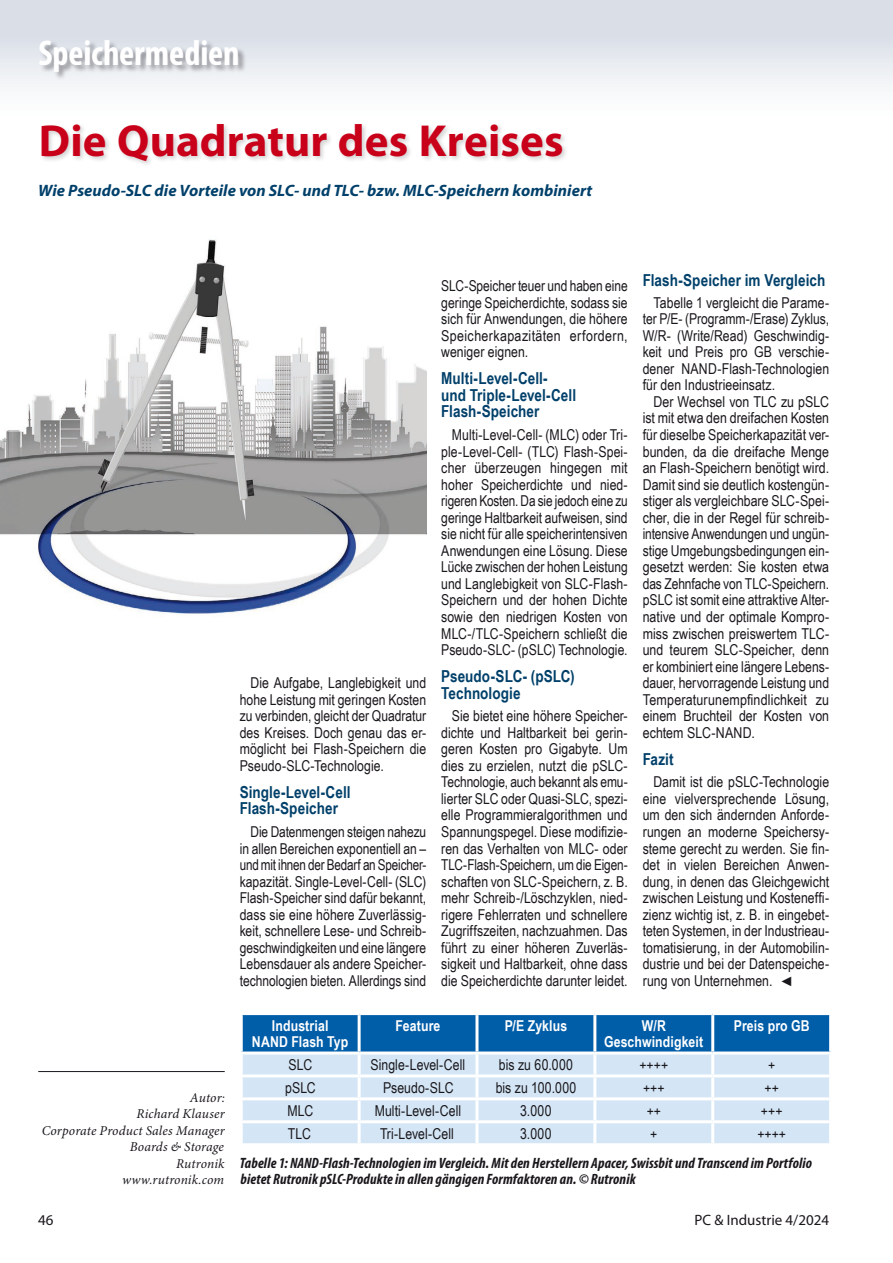
<style>
.page{position:relative;width:893px;height:1263px;background:#fff}
.page>*{position:absolute;margin:0;border:0;box-sizing:border-box;transform-origin:0 0}
.t1{font:700 45px "Myriad Pro";letter-spacing:.005em;color:#c90019}
.t2{font:700 condensed 36px "Myriad Pro";letter-spacing:-.005em;color:#fff}
.t3{font:700 16.5px/16.5px "Arial Narrow";letter-spacing:.005em;color:#00406a}
.t4{font:italic 700 16.5px "Myriad Pro";letter-spacing:.005em;color:#00406a}
.t5{font:15px/16.5px "Arial Narrow";letter-spacing:.005em;color:#1a171c;text-align:justify}
.t6{font:italic 700 condensed 15px/16.5px "Myriad Pro";letter-spacing:.005em;color:#1a171c}
.t7{font:700 15px/16.5px "Arial Narrow";letter-spacing:.01em;color:#fff;text-align:center}
.t8{font:15px "Myriad Pro";color:#1a171c}
.t9{font:italic 13.5px/16.5px "Minion Pro";letter-spacing:.01em;color:#1a171c;text-align:right}
.s1{font-family:"Arial";font-style:italic;font-size:13.5px}
</style>
<div class="page">
<div style="left:0;top:0;width:893px;height:128px;background:linear-gradient(to bottom,#d2d8e2,#fff)"></div>
<hr style="left:38px;top:1071px;width:187px;height:1px;background:#1a171c">
<div style="left:40px;top:40px;width:207px;height:40px;background:#1a171c;opacity:.4"></div>
<div style="left:39px;top:122px;width:529px;height:46px;background:#1a171c;opacity:.2"></div>
<div style="left:243px;top:1015px;width:586px;height:36px;background:#005da8"></div>
<div style="left:243px;top:1054px;width:586px;height:89px;background:#d4e6f5"></div>
<hr style="left:358px;top:1015px;width:3px;height:36px;background:#fff">
<hr style="left:475px;top:1015px;width:3px;height:36px;background:#fff">
<hr style="left:593px;top:1015px;width:3px;height:36px;background:#fff">
<hr style="left:711px;top:1015px;width:3px;height:36px;background:#fff">
<hr style="left:358px;top:1054px;width:3px;height:20px;background:#fff">
<hr style="left:475px;top:1054px;width:3px;height:20px;background:#fff">
<hr style="left:593px;top:1054px;width:3px;height:20px;background:#fff">
<hr style="left:711px;top:1054px;width:3px;height:20px;background:#fff">
<hr style="left:240px;top:1074px;width:119px;height:3px;background:#fff">
<hr style="left:359px;top:1074px;width:118px;height:3px;background:#fff">
<hr style="left:358px;top:1077px;width:3px;height:20px;background:#fff">
<hr style="left:477px;top:1074px;width:118px;height:3px;background:#fff">
<hr style="left:475px;top:1077px;width:3px;height:20px;background:#fff">
<hr style="left:595px;top:1074px;width:118px;height:3px;background:#fff">
<hr style="left:593px;top:1077px;width:3px;height:20px;background:#fff">
<hr style="left:713px;top:1074px;width:119px;height:3px;background:#fff">
<hr style="left:711px;top:1077px;width:3px;height:20px;background:#fff">
<hr style="left:240px;top:1097px;width:119px;height:3px;background:#fff">
<hr style="left:359px;top:1097px;width:118px;height:3px;background:#fff">
<hr style="left:358px;top:1100px;width:3px;height:20px;background:#fff">
<hr style="left:477px;top:1097px;width:118px;height:3px;background:#fff">
<hr style="left:475px;top:1100px;width:3px;height:20px;background:#fff">
<hr style="left:595px;top:1097px;width:118px;height:3px;background:#fff">
<hr style="left:593px;top:1100px;width:3px;height:20px;background:#fff">
<hr style="left:713px;top:1097px;width:119px;height:3px;background:#fff">
<hr style="left:711px;top:1100px;width:3px;height:20px;background:#fff">
<hr style="left:240px;top:1120px;width:119px;height:3px;background:#fff">
<hr style="left:359px;top:1120px;width:118px;height:3px;background:#fff">
<hr style="left:358px;top:1123px;width:3px;height:20px;background:#fff">
<hr style="left:477px;top:1120px;width:118px;height:3px;background:#fff">
<hr style="left:475px;top:1123px;width:3px;height:20px;background:#fff">
<hr style="left:595px;top:1120px;width:118px;height:3px;background:#fff">
<hr style="left:593px;top:1123px;width:3px;height:20px;background:#fff">
<hr style="left:713px;top:1120px;width:119px;height:3px;background:#fff">
<hr style="left:711px;top:1123px;width:3px;height:20px;background:#fff">
<img style="left:0;top:239px;width:426px;height:376px">
<h2 class="t2" style="left:39px;top:30px;width:203px">Speichermedien</h2>
<h1 class="t1" style="left:39px;top:112px;width:526px">Die Quadratur des Kreises</h1>
<p class="t4" style="left:38px;top:179px;width:555px">Wie Pseudo-SLC die Vorteile von SLC- und TLC- bzw. MLC-Speichern kombiniert</p>
<p class="t5" style="left:240px;top:674px;width:188px;text-indent:11px">Die Aufgabe, Langlebigkeit und hohe Leistung mit geringen Kosten zu verbinden, gleicht der Quadratur des Kreises. Doch genau das er&shy;möglicht bei Flash-Speichern die Pseudo-SLC-Technologie.</p>
<p class="t3" style="left:240px;top:783px;width:112px">Single-Level-Cell<br>Flash-Speicher</p>
<p class="t5" style="left:240px;top:823px;width:188px;text-indent:11px">Die Datenmengen steigen nahezu in allen Bereichen exponentiell an – und mit ihnen der Bedarf an Speicher&shy;kapazität. Single-Level-Cell- (SLC)<br>Flash-Speicher sind dafür bekannt, dass sie eine höhere Zuverlässig&shy;keit, schnellere Lese- und Schreib&shy;geschwindigkeiten und eine längere Lebensdauer als andere Speicher&shy;technologien bieten. Allerdings sind</p>
<p class="t5" style="left:441px;top:277px;width:188px">SLC-Speicher teuer und haben eine geringe Speicherdichte, sodass sie sich für Anwendungen, die höhere Speicherkapazitäten erfordern, weniger eignen.</p>
<p class="t3" style="left:441px;top:370px;width:136px">Multi-Level-Cell&shy;und Triple-Level-Cell<br>Flash-Speicher</p>
<p class="t5" style="left:441px;top:426px;width:188px;text-indent:11px">Multi-Level-Cell- (MLC) oder Tri&shy;ple-Level-Cell- (TLC) Flash-Spei&shy;cher überzeugen hingegen mit hoher Speicherdichte und nied&shy;rigeren Kosten. Da sie jedoch eine zu geringe Haltbarkeit aufweisen, sind sie nicht für alle speicherintensiven Anwendungen eine Lösung. Diese Lücke zwischen der hohen Leistung und Langlebigkeit von SLC-Flash-Speichern und der hohen Dichte sowie den niedrigen Kosten von MLC-/TLC-Speichern schließt die Pseudo-SLC- (pSLC) Technologie.</p>
<p class="t3" style="left:441px;top:667px;width:135px">Pseudo-SLC- (pSLC)<br>Technologie</p>
<p class="t5" style="left:441px;top:707px;width:188px;text-indent:11px">Sie bietet eine höhere Speicher&shy;dichte und Haltbarkeit bei gerin&shy;geren Kosten pro Gigabyte. Um dies zu erzielen, nutzt die pSLC-Technologie, auch bekannt als emu&shy;lierter SLC oder Quasi-SLC, spezi&shy;elle Programmieralgorithmen und Spannungspegel. Diese modifizie&shy;ren das Verhalten von MLC- oder TLC-Flash-Speichern, um die Eigen&shy;schaften von SLC-Speichern, z. B. mehr Schreib-/Löschzyklen, nied&shy;rigere Fehlerraten und schnellere Zugriffszeiten, nachzuahmen. Das führt zu einer höheren Zuverläs&shy;sigkeit und Haltbarkeit, ohne dass die Speicherdichte darunter leidet.</p>
<p class="t3" style="left:643px;top:271px;width:184px">Flash-Speicher im Vergleich</p>
<p class="t5" style="left:643px;top:294px;width:188px;text-indent:11px">Tabelle 1 vergleicht die Parame&shy;ter P/E- (Programm-/Erase) Zyklus, W/R- (Write/Read) Geschwindig&shy;keit und Preis pro GB verschie&shy;dener NAND-Flash-Technologien für den Industrieeinsatz.</p>
<p class="t5" style="left:643px;top:393px;width:188px;text-indent:11px">Der Wechsel von TLC zu pSLC ist mit etwa den dreifachen Kosten für dieselbe Speicherkapazität ver&shy;bunden, da die dreifache Menge an Flash-Speichern benötigt wird.<br>Damit sind sie deutlich kostengün&shy;stiger als vergleichbare SLC-Spei&shy;cher, die in der Regel für schreib&shy;intensive Anwendungen und ungün&shy;stige Umgebungsbedingungen ein&shy;gesetzt werden: Sie kosten etwa das Zehnfache von TLC-Speichern. pSLC ist somit eine attraktive Alter&shy;native und der optimale Kompro&shy;miss zwischen preiswertem TLC&shy;und teurem SLC-Speicher, denn er kombiniert eine längere Lebens&shy;dauer, hervorragende Leistung und Temperaturunempfindlichkeit zu einem Bruchteil der Kosten von echtem SLC-NAND.</p>
<p class="t3" style="left:643px;top:750px;width:33px">Fazit</p>
<p class="t5" style="left:643px;top:773px;width:188px;text-indent:11px">Damit ist die pSLC-Technologie eine vielversprechende Lösung, um den sich ändernden Anforde&shy;rungen an moderne Speichersy&shy;steme gerecht zu werden. Sie fin&shy;det in vielen Bereichen Anwen&shy;dung, in denen das Gleichgewicht zwischen Leistung und Kosteneffi&shy;zienz wichtig ist, z. B. in eingebet&shy;teten Systemen, in der Industrieau&shy;tomatisierung, in der Automobilin&shy;dustrie und bei der Datenspeiche&shy;rung von Unternehmen. <span class="s1">◄</span></p>
<p class="t9" style="left:42px;top:1089px;width:185px">Autor:<br>Richard Klauser<br>Corporate Product Sales Manager<br>Boards &amp; Storage<br>Rutronik<br>www.rutronik.com</p>
<p class="t7" style="left:252px;top:1016px;width:98px">Industrial<br>NAND Flash Typ</p>
<p class="t7" style="left:396px;top:1016px;width:46px">Feature</p>
<p class="t7" style="left:505px;top:1016px;width:64px">P/E Zyklus</p>
<p class="t7" style="left:604px;top:1016px;width:101px">W/R<br>Geschwindigkeit</p>
<p class="t7" style="left:734px;top:1016px;width:77px">Preis pro GB</p>
<p class="t5" style="left:288px;top:1056px;width:25px">SLC</p>
<p class="t5" style="left:371px;top:1056px;width:96px">Single-Level-Cell</p>
<p class="t5" style="left:499px;top:1056px;width:76px">bis zu 60.000</p>
<p class="t5" style="left:639px;top:1056px;width:30px">++++</p>
<p class="t5" style="left:768px;top:1056px;width:9px">+</p>
<p class="t5" style="left:285px;top:1079px;width:32px">pSLC</p>
<p class="t5" style="left:383px;top:1079px;width:72px">Pseudo-SLC</p>
<p class="t5" style="left:496px;top:1079px;width:82px">bis zu 100.000</p>
<p class="t5" style="left:643px;top:1079px;width:23px">+++</p>
<p class="t5" style="left:764px;top:1079px;width:16px">++</p>
<p class="t5" style="left:287px;top:1102px;width:27px">MLC</p>
<p class="t5" style="left:375px;top:1102px;width:88px">Multi-Level-Cell</p>
<p class="t5" style="left:520px;top:1102px;width:33px">3.000</p>
<p class="t5" style="left:647px;top:1102px;width:16px">++</p>
<p class="t5" style="left:761px;top:1102px;width:23px">+++</p>
<p class="t5" style="left:288px;top:1124px;width:25px">TLC</p>
<p class="t5" style="left:380px;top:1124px;width:75px">Tri-Level-Cell</p>
<p class="t5" style="left:520px;top:1124px;width:33px">3.000</p>
<p class="t5" style="left:650px;top:1124px;width:9px">+</p>
<p class="t5" style="left:757px;top:1124px;width:30px">++++</p>
<p class="t6" style="left:240px;top:1154px;width:574px">Tabelle 1: NAND-Flash-Technologien im Vergleich. Mit den Herstellern Apacer, Swissbit und Transcend im Portfolio bietet Rutronik pSLC-Produkte in allen gängigen Formfaktoren an. © Rutronik</p>
<p class="t8" style="left:38px;top:1210px;width:17px">46</p>
<p class="t8" style="left:694px;top:1210px;width:136px">PC &amp; Industrie 4/2024</p>
</div>
